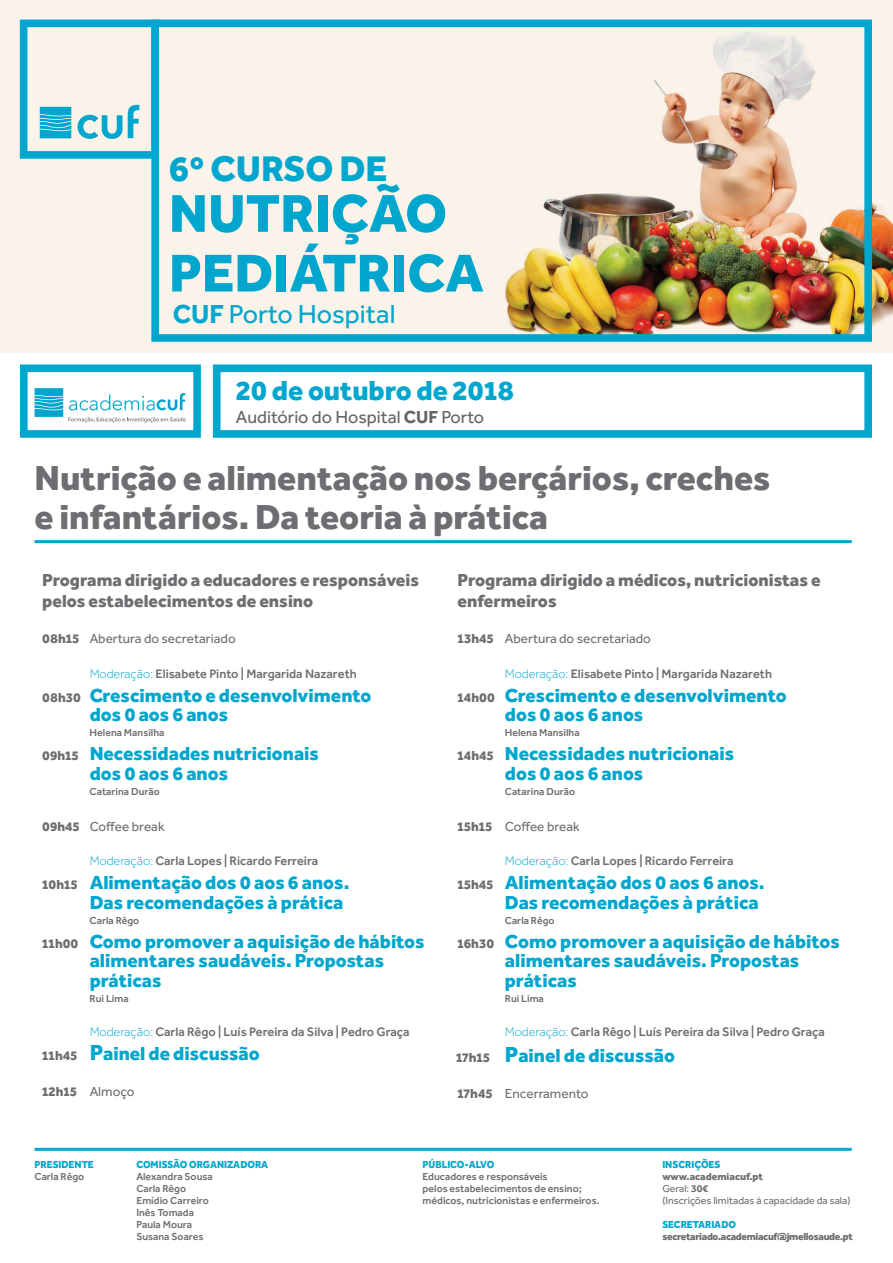
<style>
.page{position:relative;width:893px;height:1263px;background:#fff}
.page>*{position:absolute;margin:0;border:0;box-sizing:border-box;transform-origin:0 0}
.t1{font:800 54.9px/59.7px "Effra";color:#00a6ce}
.t2{font:800 36.75px "Effra";color:#00a6ce}
.t3{font:800 35.85px/39px "Effra";color:#6d6e71}
.t4{font:800 28.5px "Effra";color:#00a6ce}
.t5{font:26.85px "Effra";color:#00a6ce}
.t6{font:800 19.5px/19.5px "Effra";color:#00a6ce}
.t7{font:800 18px/21px "Effra";color:#6d6e71}
.t8{font:18px "Effra";color:#636466}
.t9{font:13.5px "Effra";color:#6d6e71}
.t10{font:500 12.75px "Effra";color:#6d6e71}
.t11{font:500 10.5px/12px "Effra";color:#6d6e71}
.t12{font:10.5px/12px "Effra";color:#6d6e71}
.t13{font:800 10.5px "Effra";color:#00a6ce;scale:.95 1}
.t14{font:800 10.5px "Effra";letter-spacing:-.03em;color:#6d6e71}
.s1{font-weight:700}
.s2{font-weight:800}
.s3{font-weight:300;color:#00a6ce}
.s4{font-size:13.5px;color:#6d6e71}
.s5{font-size:22.5px}
</style>
<div class="page">
<div style="left:0;top:0;width:893px;height:352px;background:#faf3e9"></div>
<svg style="left:213px;top:364px;width:659px;height:74px"></svg>
<img style="left:151px;top:20px;width:721px;height:322px">
<svg style="left:20px;top:364px;width:181px;height:74px"></svg>
<svg style="left:20px;top:20px;width:139px;height:139px;background:#b1dce1"></svg>
<hr style="left:35px;top:540px;width:817px;height:3px;background:#00a6ce">
<hr style="left:35px;top:1148px;width:817px;height:3px;background:#00a6ce">
<h2 class="t2" style="left:169px;top:146px;width:220px">6º CURSO DE</h2>
<h1 class="t1" style="left:169px;top:182px;width:316px">NUTRIÇÃO<br>PEDIÁTRICA</h1>
<h3 class="t5" style="left:173px;top:298px;width:224px"><span class="s1">CUF</span> Porto Hospital</h3>
<h3 class="t4" style="left:236px;top:373px;width:280px">20 de outubro de 2018</h3>
<p class="t8" style="left:236px;top:406px;width:250px">Auditório do Hospital <span class="s1">CUF</span> Porto</p>
<h3 class="t3" style="left:35px;top:457px;width:738px">Nutrição e alimentação nos berçários, creches e infantários. Da teoria à prática</h3>
<p class="t7" style="left:42px;top:569px;width:378px">Programa dirigido a educadores e responsáveis pelos estabelecimentos de ensino</p>
<p class="t9" style="left:42px;top:631px;width:195px"><span class="s2">08h15</span> Abertura do secretariado</p>
<p class="t10" style="left:90px;top:666px;width:269px"><span class="s3">Moderação:</span> Elisabete Pinto | Margarida Nazareth</p>
<p class="t6" style="left:90px;top:685px;width:283px;text-indent:-47px"><span class="s4">08h30</span> Crescimento e desenvolvimento dos 0 aos 6 anos</p>
<p class="t11" style="left:90px;top:726px;width:76px">Helena Mansilha</p>
<p class="t6" style="left:90px;top:743px;width:231px;text-indent:-47px"><span class="s4">09h15</span> Necessidades nutricionais dos 0 aos 6 anos</p>
<p class="t11" style="left:90px;top:785px;width:72px">Catarina Durão</p>
<p class="t9" style="left:42px;top:818px;width:124px"><span class="s2">09h45</span> Coffee break</p>
<p class="t10" style="left:90px;top:853px;width:230px"><span class="s3">Moderação:</span> Carla Lopes | Ricardo Ferreira</p>
<p class="t6" style="left:90px;top:872px;width:261px;text-indent:-47px"><span class="s4">10h15</span> Alimentação dos 0 aos 6 anos.<br>Das recomendações à prática</p>
<p class="t11" style="left:90px;top:914px;width:51px">Carla Rêgo</p>
<p class="t6" style="left:90px;top:931px;width:337px;text-indent:-47px"><span class="s4">11h00</span> Como promover a aquisição de hábitos alimentares saudáveis. Propostas práticas</p>
<p class="t11" style="left:90px;top:992px;width:41px">Rui Lima</p>
<p class="t10" style="left:90px;top:1024px;width:321px"><span class="s3">Moderação:</span> Carla Rêgo | Luís Pereira da Silva | Pedro Graça</p>
<p class="t6" style="left:42px;top:1043px;width:219px"><span class="s4">11h45</span> <span class="s5">P</span>ainel de discussão</p>
<p class="t9" style="left:42px;top:1084px;width:94px"><span class="s2">12h15</span> Almoço</p>
<p class="t7" style="left:457px;top:569px;width:365px">Programa dirigido a médicos, nutricionistas e enfermeiros</p>
<p class="t9" style="left:457px;top:631px;width:195px"><span class="s2">13h45</span> Abertura do secretariado</p>
<p class="t10" style="left:505px;top:666px;width:269px"><span class="s3">Moderação:</span> Elisabete Pinto | Margarida Nazareth</p>
<p class="t6" style="left:505px;top:685px;width:283px;text-indent:-47px"><span class="s4">14h00</span> Crescimento e desenvolvimento dos 0 aos 6 anos</p>
<p class="t11" style="left:505px;top:726px;width:76px">Helena Mansilha</p>
<p class="t6" style="left:505px;top:743px;width:231px;text-indent:-47px"><span class="s4">14h45</span> Necessidades nutricionais dos 0 aos 6 anos</p>
<p class="t11" style="left:505px;top:785px;width:72px">Catarina Durão</p>
<p class="t9" style="left:457px;top:818px;width:124px"><span class="s2">15h15</span> Coffee break</p>
<p class="t10" style="left:505px;top:853px;width:230px"><span class="s3">Moderação:</span> Carla Lopes | Ricardo Ferreira</p>
<p class="t6" style="left:505px;top:872px;width:261px;text-indent:-47px"><span class="s4">15h45</span> Alimentação dos 0 aos 6 anos.<br>Das recomendações à prática</p>
<p class="t11" style="left:505px;top:914px;width:51px">Carla Rêgo</p>
<p class="t6" style="left:505px;top:931px;width:337px;text-indent:-47px"><span class="s4">16h30</span> Como promover a aquisição de hábitos alimentares saudáveis. Propostas práticas</p>
<p class="t11" style="left:505px;top:992px;width:41px">Rui Lima</p>
<p class="t10" style="left:505px;top:1024px;width:321px"><span class="s3">Moderação:</span> Carla Rêgo | Luís Pereira da Silva | Pedro Graça</p>
<p class="t6" style="left:456px;top:1045px;width:221px"><span class="s4">17h15</span> <span class="s5">P</span>ainel de discussão</p>
<p class="t9" style="left:457px;top:1085px;width:133px"><span class="s2">17h45</span> Encerramento</p>
<p class="t13" style="left:35px;top:1158px;width:64px">PRESIDENTE</p>
<p class="t11" style="left:35px;top:1170px;width:51px">Carla Rêgo</p>
<p class="t13" style="left:136px;top:1158px;width:140px">COMISSÃO ORGANIZADORA</p>
<p class="t11" style="left:136px;top:1170px;width:78px">Alexandra Sousa<br>Carla Rêgo<br>Emídio Carreiro<br>Inês Tomada<br>Paula Moura<br>Susana Soares</p>
<p class="t13" style="left:423px;top:1158px;width:77px">PÚBLICO-ALVO</p>
<p class="t11" style="left:423px;top:1170px;width:179px">Educadores e responsáveis<br>pelos estabelecimentos de ensino; médicos, nutricionistas e enfermeiros.</p>
<p class="t13" style="left:662px;top:1158px;width:63px">INSCRIÇÕES</p>
<p class="t12" style="left:662px;top:1171px;width:190px"><span class="s2">www.academiacuf.pt<br></span>Geral: <span class="s1">30€<br></span>(Inscrições limitadas à capacidade da sala)</p>
<p class="t13" style="left:662px;top:1218px;width:79px">SECRETARIADO</p>
<p class="t14" style="left:662px;top:1230px;width:192px">secretariado.academiacuf@jmellosaude.pt</p>
</div>
